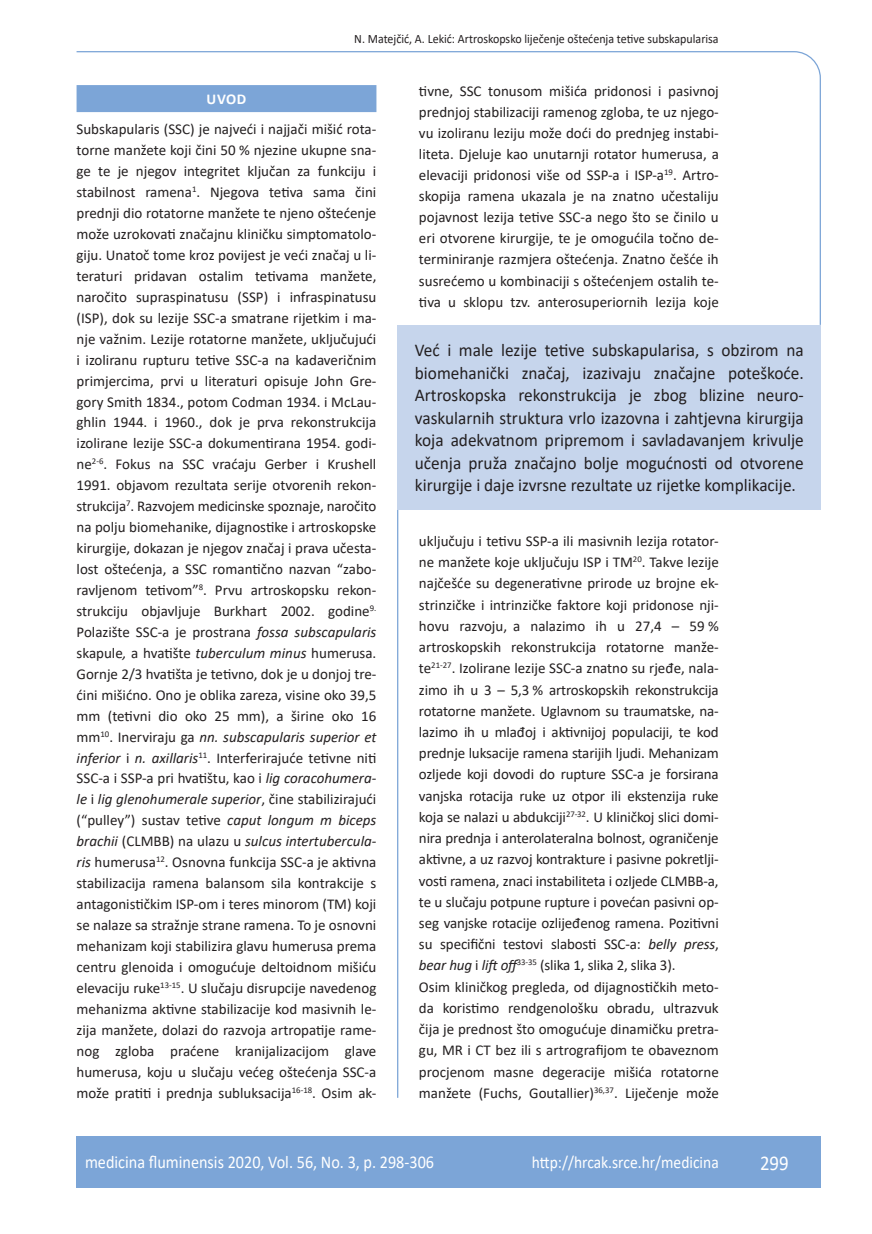
<style>
.page{position:relative;width:872px;height:1234px;background:#fff}
.page>*{position:absolute;margin:0;border:0;box-sizing:border-box;transform-origin:0 0}
.t1{font:21px "Calibri";color:#fff;scale:.9 1}
.anterfile{font:18px/22.5px "Calibri";color:#231f20;text-align:justify;scale:.96 1}
.t2{font:18px "Calibri";color:#fff;scale:.9 1}
.t3{font:17.25px "Calibri";color:#fff;scale:.9 1}
.osnovni_tekst{font:15px/21px "Calibri";color:#231f20;text-align:justify}
.naslov_ruler{font:700 15px "Calibri";color:#fff}
.glava{font:12.75px "Calibri";color:#231f20;scale:.94 1}
.s1{font-style:italic}
</style>
<div class="page">
<svg style="left:76px;top:51px;width:745px;height:275px"></svg>
<hr style="left:397px;top:509px;width:1px;height:588px;background:#7ca5d7">
<div style="left:77px;top:1135px;width:744px;height:51px;background:#7ca5d7"></div>
<div style="left:77px;top:85px;width:299px;height:27px;background:#7ca5d7"></div>
<div style="left:398px;top:325px;width:423px;height:185px;background:#c6d5ec"></div>
<p class="glava" style="left:354px;top:29px;width:389px">N. Matejčić, A. Lekić: Artroskopsko liječenje oštećenja tetive subskapularisa</p>
<p class="naslov_ruler" style="left:207px;top:88px;width:41px">UVOD</p>
<p class="osnovni_tekst" style="left:77px;top:118px;width:301px">Subskapularis (SSC) je najveći i najjači mišić rota&shy;torne manžete koji čini 50 % njezine ukupne sna&shy;ge te je njegov integritet ključan za funkciju i stabilnost ramena<sup>1</sup>. Njegova tetiva sama čini prednji dio rotatorne manžete te njeno oštećenje može uzrokovati značajnu kliničku simptomatolo&shy;giju. Unatoč tome kroz povijest je veći značaj u li&shy;teraturi pridavan ostalim tetivama manžete, naročito supraspinatusu (SSP) i infraspinatusu (ISP), dok su lezije SSC-a smatrane rijetkim i ma&shy;nje važnim. Lezije rotatorne manžete, uključujući i izoliranu rupturu tetive SSC-a na kadaveričnim primjercima, prvi u literaturi opisuje John Gre&shy;gory Smith 1834., potom Codman 1934. i McLau&shy;ghlin 1944. i 1960., dok je prva rekonstrukcija izolirane lezije SSC-a dokumentirana 1954. godi&shy;ne<sup>2-6</sup>. Fokus na SSC vraćaju Gerber i Krushell 1991. objavom rezultata serije otvorenih rekon&shy;strukcija<sup>7</sup>. Razvojem medicinske spoznaje, naročito na polju biomehanike, dijagnostike i artroskopske kirurgije, dokazan je njegov značaj i prava učesta&shy;lost oštećenja, a SSC romantično nazvan “zabo&shy;ravljenom tetivom”<sup>8</sup>. Prvu artroskopsku rekon&shy;strukciju objavljuje Burkhart 2002. godine<sup>9.<br></sup>Polazište SSC-a je prostrana <span class="s1">fossa subscapularis </span>skapule<span class="s1">,</span> a hvatište <span class="s1">tuberculum minus</span> humerusa.<br>Gornje 2/3 hvatišta je tetivno, dok je u donjoj tre&shy;ćini mišićno. Ono je oblika zareza, visine oko 39,5 mm (tetivni dio oko 25 mm), a širine oko 16 mm<sup>10</sup>. Inerviraju ga <span class="s1">nn. subscapularis superior et inferior</span> i <span class="s1">n. axillaris</span><sup>11</sup>. Interferirajuće tetivne niti SSC-a i SSP-a pri hvatištu, kao i <span class="s1">lig coracohumera&shy;le</span> i <span class="s1">lig glenohumerale superior</span>, čine stabilizirajući (“pulley”) sustav tetive <span class="s1">caput longum m biceps brachii</span> (CLMBB) na ulazu u <span class="s1">sulcus intertubercula&shy;ris</span> humerusa<sup>12</sup>. Osnovna funkcija SSC-a je aktivna stabilizacija ramena balansom sila kontrakcije s antagonističkim ISP-om i teres minorom (TM) koji se nalaze sa stražnje strane ramena. To je osnovni mehanizam koji stabilizira glavu humerusa prema centru glenoida i omogućuje deltoidnom mišiću elevaciju ruke<sup>13-15</sup>. U slučaju disrupcije navedenog mehanizma aktivne stabilizacije kod masivnih le&shy;zija manžete, dolazi do razvoja artropatije rame&shy;nog zgloba praćene kranijalizacijom glave humerusa, koju u slučaju većeg oštećenja SSC-a može pratiti i prednja subluksacija<sup>16-18</sup>. Osim ak-</p>
<p class="osnovni_tekst" style="left:419px;top:80px;width:301px">tivne, SSC tonusom mišića pridonosi i pasivnoj prednjoj stabilizaciji ramenog zgloba, te uz njego&shy;vu izoliranu leziju može doći do prednjeg instabi&shy;liteta. Djeluje kao unutarnji rotator humerusa, a elevaciji pridonosi više od SSP-a i ISP-a<sup>19</sup>. Artro&shy;skopija ramena ukazala je na znatno učestaliju pojavnost lezija tetive SSC-a nego što se činilo u eri otvorene kirurgije, te je omogućila točno de&shy;terminiranje razmjera oštećenja. Znatno češće ih susrećemo u kombinaciji s oštećenjem ostalih te&shy;tiva u sklopu tzv. anterosuperiornih lezija koje</p>
<p class="anterfile" style="left:415px;top:338px;width:407px">Već i male lezije tetive subskapularisa, s obzirom na biomehanički značaj, izazivaju značajne poteškoće.<br>Artroskopska rekonstrukcija je zbog blizine neuro&shy;vaskularnih struktura vrlo izazovna i zahtjevna kirurgija koja adekvatnom pripremom i savladavanjem krivulje učenja pruža značajno bolje mogućnosti od otvorene kirurgije i daje izvrsne rezultate uz rijetke komplikacije.</p>
<p class="osnovni_tekst" style="left:419px;top:530px;width:301px">uključuju i tetivu SSP-a ili masivnih lezija rotator&shy;ne manžete koje uključuju ISP i TM<sup>20</sup>. Takve lezije najčešće su degenerativne prirode uz brojne ek&shy;strinzičke i intrinzičke faktore koji pridonose nji&shy;hovu razvoju, a nalazimo ih u 27,4 – 59 % artroskopskih rekonstrukcija rotatorne manže&shy;te<sup>21-27</sup>. Izolirane lezije SSC-a znatno su rjeđe, nala&shy;zimo ih u 3 – 5,3 % artroskopskih rekonstrukcija rotatorne manžete. Uglavnom su traumatske, na&shy;lazimo ih u mlađoj i aktivnijoj populaciji, te kod prednje luksacije ramena starijih ljudi. Mehanizam ozljede koji dovodi do rupture SSC-a je forsirana vanjska rotacija ruke uz otpor ili ekstenzija ruke koja se nalazi u abdukciji<sup>27-32</sup>. U kliničkoj slici domi&shy;nira prednja i anterolateralna bolnost, ograničenje aktivne, a uz razvoj kontrakture i pasivne pokretlji&shy;vosti ramena, znaci instabiliteta i ozljede CLMBB-a, te u slučaju potpune rupture i povećan pasivni op&shy;seg vanjske rotacije ozlijeđenog ramena. Pozitivni su specifični testovi slabosti SSC-a: <span class="s1">belly press</span>, <span class="s1">bear hug</span> i <span class="s1">lift off</span><sup>33-35</sup> (slika 1, slika 2, slika 3).</p>
<p class="osnovni_tekst" style="left:419px;top:975px;width:301px">Osim kliničkog pregleda, od dijagnostičkih meto&shy;da koristimo rendgenološku obradu, ultrazvuk čija je prednost što omogućuje dinamičku pretra&shy;gu, MR i CT bez ili s artrografijom te obaveznom procjenom masne degeracije mišića rotatorne manžete (Fuchs, Goutallier)<sup>36,37</sup>. Liječenje može</p>
<p class="t2" style="left:85px;top:1149px;width:389px">medicina fluminensis 2020, Vol. 56, No. 3, p. 298-306</p>
<p class="t3" style="left:532px;top:1150px;width:209px">http://hrcak.srce.hr/medicina</p>
<p class="t1" style="left:760px;top:1147px;width:33px">299</p>
</div>
